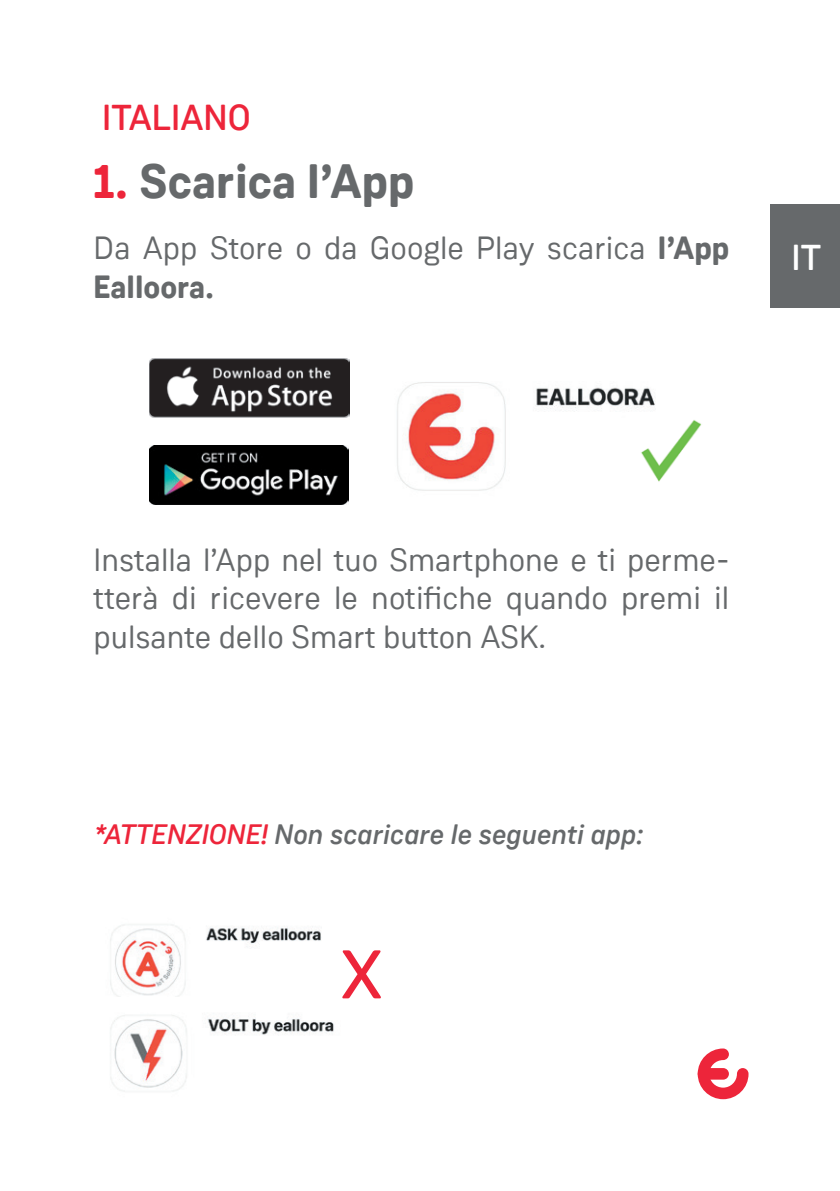
<style>
.page{position:relative;width:840px;height:1191px;background:#fff}
.page>*{position:absolute;margin:0;border:0;box-sizing:border-box;transform-origin:0 0}
.t1{font:96px "Weissenhof Grotesk";color:#ed253a}
.t2{font:700 48px "Weissenhof Grotesk";color:#66696b}
.t3{font:500 36px "Weissenhof Grotesk";color:#ed253a}
.t4{font:500 36px "Weissenhof Grotesk";color:#fff}
.t5{font:32px/38.4px "Weissenhof Grotesk";color:#66696b}
.t6{font:italic 500 28px "Weissenhof Grotesk";color:#66696b}
.s1{color:#ed253a}
.s2{font-weight:700}
</style>
<div class="page">
<svg style="left:697px;top:1048px;width:51px;height:51px"></svg>
<div style="left:697px;top:1068px;width:31px;height:11px;background:#ed253a;border-radius:6px"></div>
<div style="left:769px;top:204px;width:70px;height:103px;background:#66696b"></div>
<img style="left:110px;top:924px;width:211px;height:73px">
<img style="left:110px;top:1015px;width:224px;height:77px">
<img style="left:397px;top:382px;width:258px;height:109px">
<img style="left:149px;top:359px;width:200px;height:59px">
<img style="left:149px;top:445px;width:199px;height:59px">
<img style="left:638px;top:418px;width:64px;height:65px">
<p class="t3" style="left:102px;top:95px;width:150px">ITALIANO</p>
<h2 class="t2" style="left:94px;top:151px;width:322px"><span class="s1">1.</span> Scarica l’App</h2>
<p class="t5" style="left:94px;top:229px;width:637px">Da App Store o da Google Play scarica <span class="s2">l’App<br>Ealloora.</span></p>
<p class="t4" style="left:791px;top:235px;width:31px">IT</p>
<p class="t5" style="left:94px;top:540px;width:637px;text-align:justify">Installa l’App nel tuo Smartphone e ti perme&shy;tterà di ricevere le notifiche quando premi il pulsante dello Smart button ASK.</p>
<p class="t6" style="left:95px;top:817px;width:550px"><span class="s1">*ATTENZIONE!</span> Non scaricare le seguenti app:</p>
<h1 class="t1" style="left:340px;top:907px;width:44px">x</h1>
</div>
